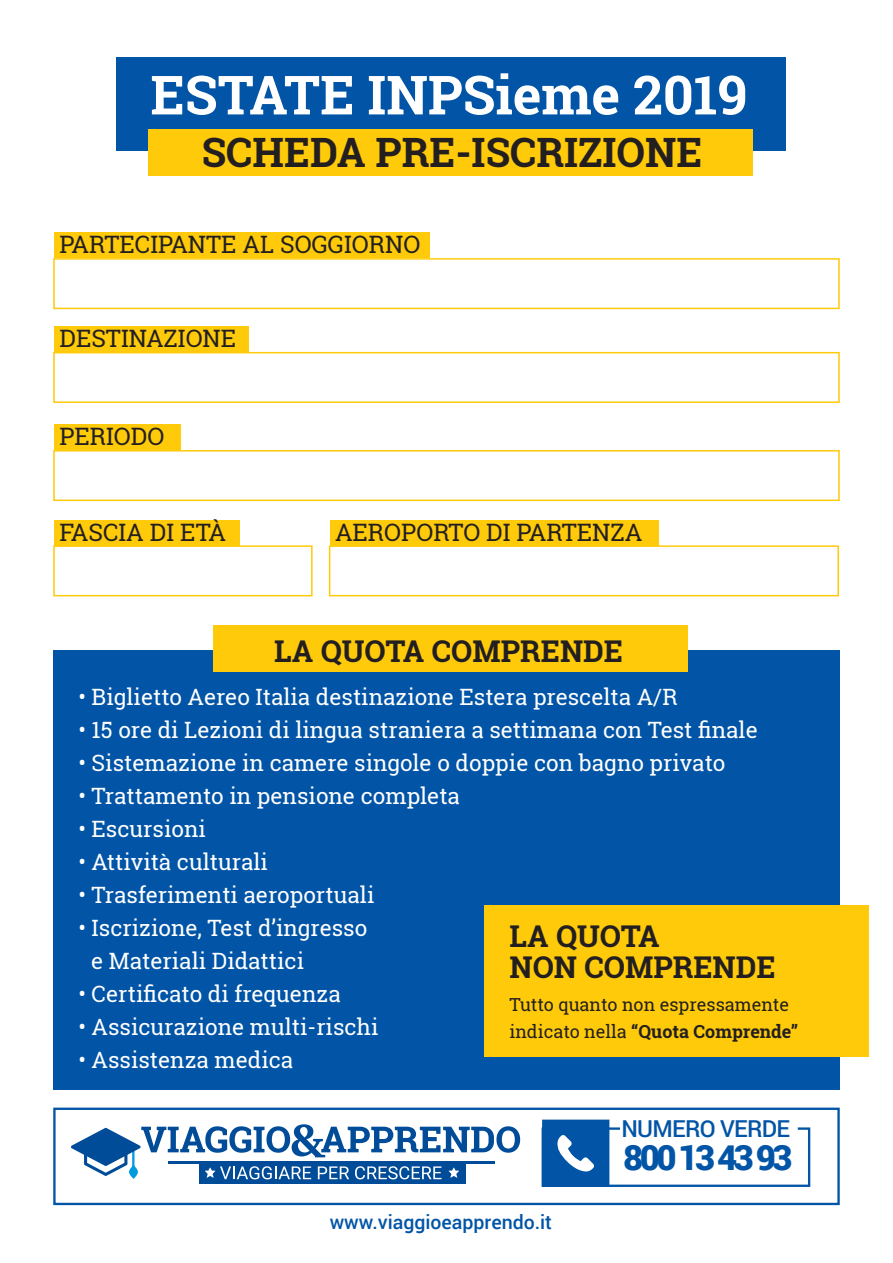
<style>
.page{position:relative;width:893px;height:1263px;background:#fff}
.page>*{position:absolute;margin:0;border:0;box-sizing:border-box;transform-origin:0 0}
.t1{font:700 54px "Roboto Slab";color:#fff}
.t2{font:700 40.5px "Roboto Slab";color:#231f20}
.t3{font:900 34.95px "Roboto";letter-spacing:-.1em;color:#0154a6}
.t4{font:700 30px/31.5px "Roboto Slab";color:#231f20}
.t5{font:24px "Roboto Slab";color:#231f20}
.t6{font:500 23.25px "Roboto";letter-spacing:-.03em;color:#0154a6}
.t7{font:22.5px/33px "Roboto Slab";color:#fff}
.t8{font:500 19.5px "Roboto";color:#0154a6}
.t9{font:18px/27px "Roboto Slab";color:#231f20}
.s1{font-weight:700}
</style>
<div class="page">
<div style="left:53px;top:1107px;width:787px;height:98px;border:2px solid #0154a6"></div>
<svg style="left:541px;top:1119px;width:270px;height:68px"></svg>
<div style="left:199px;top:1162px;width:266px;height:22px;background:#014c98"></div>
<svg style="left:71px;top:1124px;width:449px;height:55px"></svg>
<div style="left:54px;top:233px;width:375px;height:25px;background:#feca0a"></div>
<div style="left:54px;top:326px;width:194px;height:26px;background:#feca0a"></div>
<div style="left:54px;top:520px;width:186px;height:25px;background:#feca0a"></div>
<div style="left:330px;top:520px;width:328px;height:25px;background:#feca0a"></div>
<div style="left:54px;top:424px;width:126px;height:26px;background:#feca0a"></div>
<div style="left:53px;top:258px;width:787px;height:51px;border:2px solid #feca0a"></div>
<div style="left:53px;top:352px;width:787px;height:51px;border:2px solid #feca0a"></div>
<div style="left:53px;top:545px;width:260px;height:51px;border:2px solid #feca0a"></div>
<div style="left:329px;top:545px;width:510px;height:51px;border:2px solid #feca0a"></div>
<div style="left:53px;top:450px;width:787px;height:51px;border:2px solid #feca0a"></div>
<div style="left:116px;top:57px;width:669px;height:94px;background:#0154a6"></div>
<div style="left:148px;top:129px;width:605px;height:47px;background:#feca0a"></div>
<div style="left:53px;top:650px;width:787px;height:439px;background:#0154a6"></div>
<div style="left:484px;top:904px;width:385px;height:152px;background:#feca0a"></div>
<div style="left:213px;top:625px;width:475px;height:47px;background:#feca0a"></div>
<h1 class="t1" style="left:150px;top:58px;width:599px">ESTATE INPSieme 2019</h1>
<h2 class="t2" style="left:202px;top:125px;width:502px">SCHEDA PRE-ISCRIZIONE</h2>
<p class="t5" style="left:59px;top:228px;width:362px">PARTECIPANTE AL SOGGIORNO</p>
<p class="t5" style="left:59px;top:322px;width:178px">DESTINAZIONE</p>
<p class="t5" style="left:59px;top:420px;width:107px">PERIODO</p>
<p class="t5" style="left:59px;top:516px;width:168px">FASCIA DI ETÀ</p>
<p class="t5" style="left:335px;top:516px;width:309px">AEROPORTO DI PARTENZA</p>
<h3 class="t4" style="left:274px;top:635px;width:350px">LA QUOTA COMPRENDE</h3>
<p class="t7" style="left:78px;top:680px;width:601px">• Biglietto Aereo Italia destinazione Estera prescelta A/R</p>
<p class="t7" style="left:78px;top:713px;width:681px">• 15 ore di Lezioni di lingua straniera a settimana con Test finale</p>
<p class="t7" style="left:78px;top:746px;width:648px">• Sistemazione in camere singole o doppie con bagno privato</p>
<p class="t7" style="left:78px;top:779px;width:383px">• Trattamento in pensione completa</p>
<p class="t7" style="left:78px;top:812px;width:129px">• Escursioni</p>
<p class="t7" style="left:78px;top:845px;width:191px">• Attività culturali</p>
<p class="t7" style="left:78px;top:878px;width:297px">• Trasferimenti aeroportuali</p>
<p class="t7" style="left:91px;top:911px;width:278px;text-indent:-13px">• Iscrizione, Test d’ingresso e Materiali Didattici</p>
<p class="t7" style="left:78px;top:977px;width:264px">• Certificato di frequenza</p>
<p class="t7" style="left:78px;top:1010px;width:302px">• Assicurazione multi-rischi</p>
<p class="t7" style="left:78px;top:1043px;width:216px">• Assistenza medica</p>
<h3 class="t4" style="left:510px;top:920px;width:268px">LA QUOTA<br>NON COMPRENDE</h3>
<p class="t9" style="left:510px;top:990px;width:290px">Tutto quanto non espressamente indicato nella <span class="s1">“Quota Comprende”</span></p>
<p class="t8" style="left:330px;top:1208px;width:224px">www.viaggioeapprendo.it</p>
<p class="t6" style="left:621px;top:1112px;width:170px">NUMERO VERDE</p>
<h3 class="t3" style="left:623px;top:1133px;width:171px">800 13 43 93</h3>
</div>
